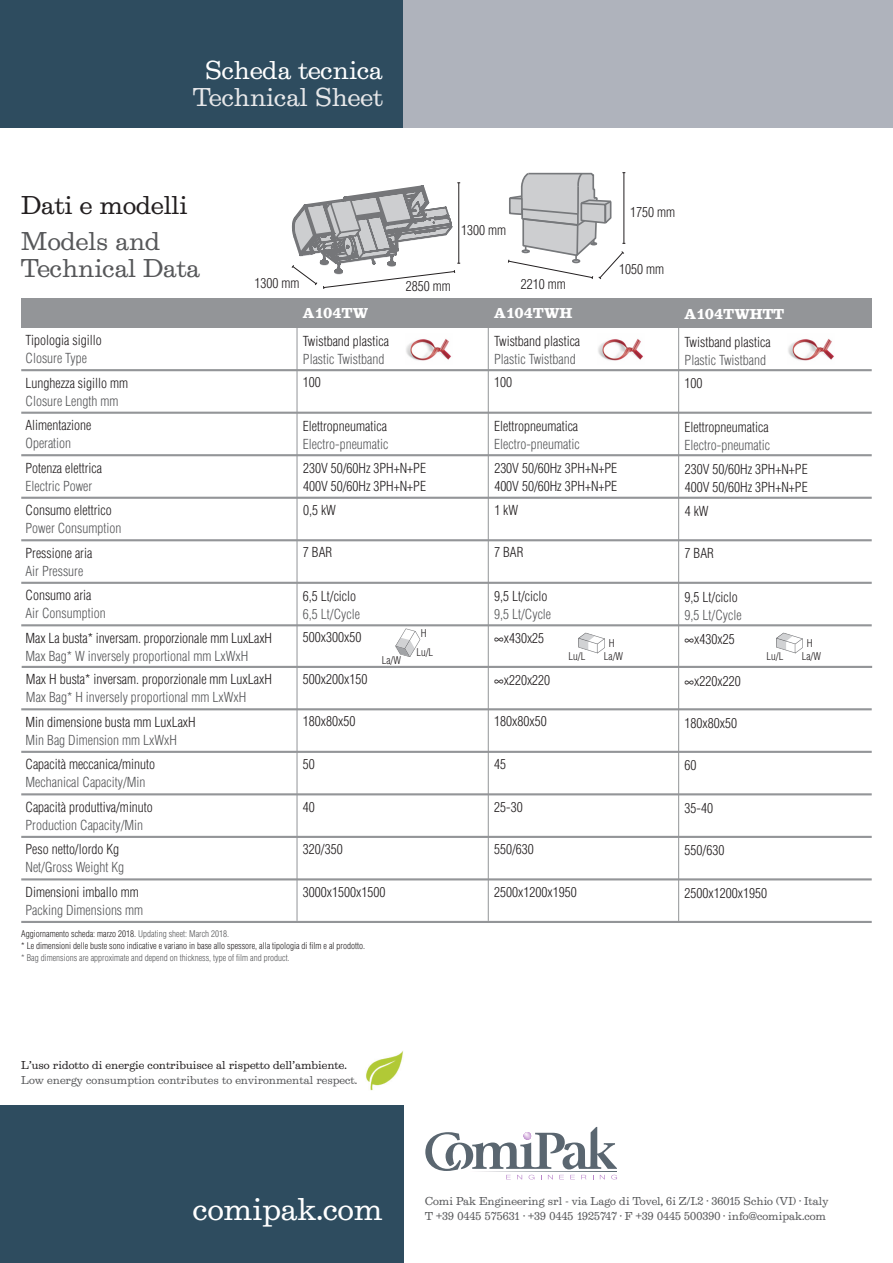
<style>
.page{position:relative;width:893px;height:1263px;background:#fff}
.page>*{position:absolute;margin:0;border:0;box-sizing:border-box;transform-origin:0 0}
.t1{font:33px "Egizio Rgl";color:#fff}
.t2{font:27px "Egizio Rgl";color:#57585a}
.t3{font:27px "Egizio Rgl";color:#e6e7e9}
.t4{font:27px "Egizio Rgl";color:#fff}
.t5{font:27px "Egizio Rgl";color:#231f20}
.t6{font:15px "Egizio Bld";color:#fff}
.t7{font:300 condensed 13.5px "Helvetica";color:#231f20}
.t8{font:300 condensed 13.5px "Helvetica";color:#57585a}
.t9{font:12px/15px "Egizio Rgl";color:#57585a}
.t10{font:12px "Egizio Rgl";color:#231f20}
.t11{font:300 condensed 10.5px "Helvetica";color:#231f20}
.t12{font:300 condensed 9px "Helvetica";color:#231f20}
.t13{font:300 condensed 9px "Helvetica";color:#57585a}
.s1{font-family:"Helvetica Neue";font-stretch:normal}
.s2{color:#57585a}
</style>
<div class="page">
<div style="left:0;top:0;width:404px;height:128px;background:#2e4c5f"></div>
<div style="left:404px;top:0;width:489px;height:128px;background:#afb3bc"></div>
<div style="left:0;top:1106px;width:404px;height:157px;background:#2e4c5f"></div>
<svg style="left:425px;top:1127px;width:192px;height:52px"></svg>
<img style="left:366px;top:1051px;width:37px;height:40px">
<div style="left:21px;top:298px;width:851px;height:30px;background:#939598"></div>
<hr style="left:21px;top:369px;width:851px;height:2px;background:#939598">
<hr style="left:21px;top:412px;width:851px;height:2px;background:#939598">
<hr style="left:21px;top:793px;width:851px;height:2px;background:#939598">
<hr style="left:21px;top:497px;width:851px;height:2px;background:#939598">
<hr style="left:21px;top:454px;width:851px;height:2px;background:#939598">
<hr style="left:21px;top:539px;width:851px;height:2px;background:#939598">
<hr style="left:21px;top:836px;width:851px;height:2px;background:#939598">
<hr style="left:21px;top:921px;width:851px;height:2px;background:#939598">
<hr style="left:21px;top:582px;width:851px;height:2px;background:#939598">
<hr style="left:21px;top:878px;width:851px;height:2px;background:#939598">
<hr style="left:297px;top:314px;width:1px;height:607px;background:#939598">
<hr style="left:21px;top:624px;width:851px;height:2px;background:#939598">
<hr style="left:21px;top:708px;width:851px;height:2px;background:#939598">
<hr style="left:21px;top:751px;width:851px;height:2px;background:#939598">
<svg style="left:508px;top:172px;width:117px;height:108px"></svg>
<hr style="left:488px;top:314px;width:1px;height:607px;background:#939598">
<hr style="left:678px;top:315px;width:1px;height:607px;background:#939598">
<svg style="left:291px;top:182px;width:169px;height:107px"></svg>
<img style="left:406px;top:339px;width:45px;height:22px">
<img style="left:598px;top:339px;width:45px;height:22px">
<img style="left:788px;top:339px;width:46px;height:22px">
<hr style="left:22px;top:666px;width:850px;height:2px;background:#939598">
<svg style="left:395px;top:628px;width:25px;height:29px"></svg>
<svg style="left:578px;top:633px;width:27px;height:20px"></svg>
<svg style="left:776px;top:633px;width:27px;height:20px"></svg>
<h2 class="t4" style="left:205px;top:54px;width:179px">Scheda tecnica</h2>
<h2 class="t3" style="left:193px;top:81px;width:191px">Technical Sheet</h2>
<p class="t5" style="left:21px;top:189px;width:168px">Dati e modelli</p>
<p class="t2" style="left:21px;top:225px;width:141px">Models and</p>
<p class="t2" style="left:21px;top:252px;width:180px">Technical Data</p>
<p class="t7" style="left:26px;top:332px;width:78px">Tipologia sigillo</p>
<p class="t8" style="left:26px;top:350px;width:63px">Closure Type</p>
<p class="t7" style="left:26px;top:374px;width:104px">Lunghezza sigillo mm</p>
<p class="t8" style="left:26px;top:392px;width:94px">Closure Length mm</p>
<p class="t7" style="left:26px;top:417px;width:67px">Alimentazione</p>
<p class="t8" style="left:26px;top:435px;width:47px">Operation</p>
<p class="t7" style="left:26px;top:459px;width:78px">Potenza elettrica</p>
<p class="t8" style="left:26px;top:477px;width:68px">Electric Power</p>
<p class="t7" style="left:26px;top:502px;width:88px">Consumo elettrico</p>
<p class="t8" style="left:26px;top:520px;width:97px">Power Consumption</p>
<p class="t7" style="left:26px;top:544px;width:68px">Pressione aria</p>
<p class="t8" style="left:26px;top:562px;width:59px">Air Pressure</p>
<p class="t7" style="left:630px;top:204px;width:46px">1750 mm</p>
<p class="t7" style="left:461px;top:221px;width:46px">1300 mm</p>
<p class="t7" style="left:619px;top:261px;width:46px">1050 mm</p>
<p class="t7" style="left:255px;top:275px;width:46px">1300 mm</p>
<p class="t7" style="left:406px;top:278px;width:46px">2850 mm</p>
<p class="t7" style="left:521px;top:276px;width:46px">2210 mm</p>
<p class="t6" style="left:303px;top:303px;width:67px">A104TW</p>
<p class="t6" style="left:494px;top:303px;width:80px">A104TWH</p>
<p class="t6" style="left:685px;top:304px;width:101px">A104TWHTT</p>
<p class="t7" style="left:303px;top:332px;width:87px">Twistband plastica</p>
<p class="t8" style="left:303px;top:350px;width:83px">Plastic Twistband</p>
<p class="t7" style="left:303px;top:374px;width:19px">100</p>
<p class="t7" style="left:303px;top:417px;width:85px">Elettropneumatica</p>
<p class="t8" style="left:303px;top:435px;width:87px">Electro-pneumatic</p>
<p class="t7" style="left:494px;top:332px;width:87px">Twistband plastica</p>
<p class="t8" style="left:494px;top:350px;width:83px">Plastic Twistband</p>
<p class="t7" style="left:494px;top:374px;width:19px">100</p>
<p class="t7" style="left:494px;top:417px;width:85px">Elettropneumatica</p>
<p class="t8" style="left:494px;top:435px;width:87px">Electro-pneumatic</p>
<p class="t7" style="left:685px;top:333px;width:87px">Twistband plastica</p>
<p class="t8" style="left:685px;top:351px;width:83px">Plastic Twistband</p>
<p class="t7" style="left:685px;top:375px;width:19px">100</p>
<p class="t7" style="left:685px;top:418px;width:85px">Elettropneumatica</p>
<p class="t8" style="left:685px;top:436px;width:87px">Electro-pneumatic</p>
<p class="t7" style="left:303px;top:459px;width:124px">230V 50/60Hz 3PH+N+PE</p>
<p class="t7" style="left:303px;top:477px;width:124px">400V 50/60Hz 3PH+N+PE</p>
<p class="t7" style="left:303px;top:502px;width:34px">0,5 kW</p>
<p class="t7" style="left:494px;top:459px;width:124px">230V 50/60Hz 3PH+N+PE</p>
<p class="t7" style="left:494px;top:477px;width:124px">400V 50/60Hz 3PH+N+PE</p>
<p class="t7" style="left:494px;top:502px;width:25px">1 kW</p>
<p class="t7" style="left:685px;top:460px;width:124px">230V 50/60Hz 3PH+N+PE</p>
<p class="t7" style="left:685px;top:478px;width:124px">400V 50/60Hz 3PH+N+PE</p>
<p class="t7" style="left:685px;top:503px;width:25px">4 kW</p>
<p class="t7" style="left:303px;top:544px;width:31px">7 BAR</p>
<p class="t7" style="left:494px;top:544px;width:31px">7 BAR</p>
<p class="t7" style="left:685px;top:545px;width:31px">7 BAR</p>
<p class="t7" style="left:26px;top:587px;width:67px">Consumo aria</p>
<p class="t8" style="left:26px;top:605px;width:82px">Air Consumption</p>
<p class="t7" style="left:26px;top:629px;width:248px">Max La busta* inversam. proporzionale mm LuxLaxH</p>
<p class="t8" style="left:26px;top:647px;width:224px">Max Bag* W inversely proportional mm LxWxH</p>
<p class="t7" style="left:26px;top:671px;width:247px">Max H busta* inversam. proporzionale mm LuxLaxH</p>
<p class="t8" style="left:26px;top:689px;width:222px">Max Bag* H inversely proportional mm LxWxH</p>
<p class="t7" style="left:26px;top:713px;width:172px">Min dimensione busta mm LuxLaxH</p>
<p class="t8" style="left:26px;top:731px;width:153px">Min Bag Dimension mm LxWxH</p>
<p class="t7" style="left:26px;top:756px;width:131px">Capacità meccanica/minuto</p>
<p class="t8" style="left:26px;top:774px;width:121px">Mechanical Capacity/Min</p>
<p class="t7" style="left:26px;top:798px;width:129px">Capacità produttiva/minuto</p>
<p class="t8" style="left:26px;top:816px;width:119px">Production Capacity/Min</p>
<p class="t7" style="left:26px;top:841px;width:95px">Peso netto/lordo Kg</p>
<p class="t8" style="left:26px;top:859px;width:100px">Net/Gross Weight Kg</p>
<p class="t7" style="left:26px;top:883px;width:115px">Dimensioni imballo mm</p>
<p class="t8" style="left:26px;top:901px;width:119px">Packing Dimensions mm</p>
<p class="t7" style="left:303px;top:587px;width:55px">6,5 Lt/ciclo</p>
<p class="t8" style="left:303px;top:605px;width:58px">6,5 Lt/Cycle</p>
<p class="t7" style="left:303px;top:629px;width:60px">500x300x50</p>
<p class="t11" style="left:382px;top:653px;width:21px">La/W</p>
<p class="t11" style="left:421px;top:627px;width:7px">H</p>
<p class="t11" style="left:416px;top:646px;width:18px">Lu/L</p>
<p class="t7" style="left:494px;top:587px;width:55px">9,5 Lt/ciclo</p>
<p class="t8" style="left:494px;top:605px;width:58px">9,5 Lt/Cycle</p>
<p class="t7" style="left:494px;top:630px;width:52px"><span class="s1">∞</span>x430x25</p>
<p class="t11" style="left:609px;top:637px;width:7px">H</p>
<p class="t11" style="left:569px;top:650px;width:18px">Lu/L</p>
<p class="t11" style="left:604px;top:650px;width:21px">La/W</p>
<p class="t7" style="left:685px;top:588px;width:55px">9,5 Lt/ciclo</p>
<p class="t8" style="left:685px;top:606px;width:58px">9,5 Lt/Cycle</p>
<p class="t7" style="left:685px;top:631px;width:52px"><span class="s1">∞</span>x430x25</p>
<p class="t7" style="left:303px;top:671px;width:66px">500x200x150</p>
<p class="t7" style="left:494px;top:671px;width:58px"><span class="s1">∞</span>x220x220</p>
<p class="t7" style="left:685px;top:672px;width:58px"><span class="s1">∞</span>x220x220</p>
<p class="t7" style="left:303px;top:713px;width:54px">180x80x50</p>
<p class="t7" style="left:494px;top:713px;width:54px">180x80x50</p>
<p class="t7" style="left:685px;top:714px;width:54px">180x80x50</p>
<p class="t11" style="left:807px;top:637px;width:7px">H</p>
<p class="t11" style="left:766px;top:650px;width:18px">Lu/L</p>
<p class="t11" style="left:802px;top:650px;width:21px">La/W</p>
<p class="t7" style="left:303px;top:756px;width:13px">50</p>
<p class="t7" style="left:303px;top:798px;width:13px">40</p>
<p class="t7" style="left:303px;top:841px;width:41px">320/350</p>
<p class="t7" style="left:303px;top:883px;width:84px">3000x1500x1500</p>
<p class="t7" style="left:494px;top:756px;width:13px">45</p>
<p class="t7" style="left:494px;top:798px;width:30px">25-30</p>
<p class="t7" style="left:494px;top:841px;width:41px">550/630</p>
<p class="t7" style="left:494px;top:883px;width:84px">2500x1200x1950</p>
<p class="t7" style="left:685px;top:757px;width:13px">60</p>
<p class="t7" style="left:685px;top:799px;width:30px">35-40</p>
<p class="t7" style="left:685px;top:842px;width:41px">550/630</p>
<p class="t7" style="left:685px;top:884px;width:84px">2500x1200x1950</p>
<p class="t12" style="left:21px;top:928px;width:209px">Aggiornamento scheda: marzo 2018. <span class="s2">Updating sheet: March 2018.</span></p>
<p class="t12" style="left:21px;top:940px;width:345px">* Le dimensioni delle buste sono indicative e variano in base allo spessore, alla tipologia di film e al prodotto.</p>
<p class="t13" style="left:21px;top:952px;width:270px">* Bag dimensions are approximate and depend on thickness, type of film and product.</p>
<p class="t10" style="left:21px;top:1058px;width:327px">L’uso ridotto di energie contribuisce al rispetto dell’ambiente.</p>
<p class="t9" style="left:21px;top:1073px;width:338px">Low energy consumption contributes to environmental respect.</p>
<h1 class="t1" style="left:193px;top:1190px;width:191px">comipak.com</h1>
<p class="t9" style="left:425px;top:1194px;width:405px">Comi Pak Engineering srl - via Lago di Tovel, 6i Z/I.2 · 36015 Schio (VI) · Italy<br>T +39 0445 575631 · +39 0445 1925747 · F +39 0445 500390 · info@comipak.com</p>
</div>
